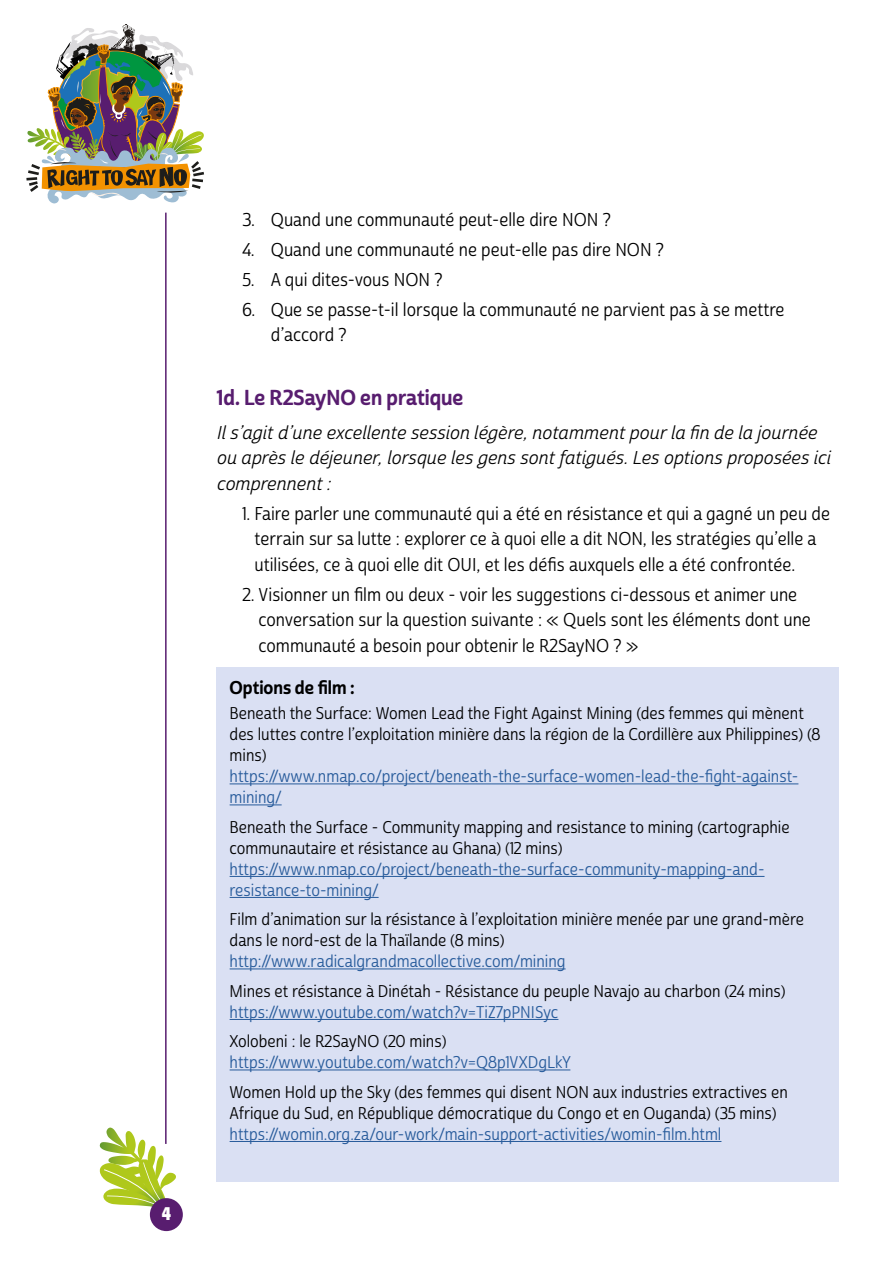
<style>
.page{position:relative;width:893px;height:1263px;background:#fff}
.page>*{position:absolute;margin:0;border:0;box-sizing:border-box;transform-origin:0 0}
.t1{font:21px "Cabrito Sans Con Bol";color:#581d6f}
.t2{font:18px/25.5px "Cabrito Sans Con Reg";color:#000}
.t3{font:18px/25.5px "Cabrito Sans Nor Reg It";color:#000}
.t4{font:18px "Cabrito Sans Con Bol";color:#000}
.t5{font:900 condensed 18px "Flyer LT Std";color:#fff}
.t6{font:16.5px/21px "Cabrito Sans Con Reg";color:#000}
.t7{font:16.5px/21px "Cabrito Sans Con Reg";color:#275b9b}
</style>
<div class="page">
<hr style="left:165px;top:213px;width:2px;height:931px;background:#581d6f">
<svg style="left:99px;top:1128px;width:67px;height:79px"></svg>
<div style="left:150px;top:1198px;width:33px;height:33px;background:#581d6f;border-radius:50%"></div>
<img style="left:26px;top:24px;width:178px;height:180px">
<div style="left:217px;top:668px;width:622px;height:514px;background:#dae0f3"></div>
<hr style="left:230px;top:783px;width:568px;height:1px;background:#275b9b">
<hr style="left:230px;top:804px;width:52px;height:1px;background:#275b9b">
<hr style="left:230px;top:876px;width:534px;height:1px;background:#275b9b">
<hr style="left:230px;top:897px;width:149px;height:1px;background:#275b9b">
<hr style="left:230px;top:968px;width:336px;height:1px;background:#275b9b">
<hr style="left:230px;top:1019px;width:328px;height:1px;background:#275b9b">
<hr style="left:230px;top:1069px;width:340px;height:1px;background:#275b9b">
<hr style="left:230px;top:1141px;width:491px;height:1px;background:#275b9b">
<p class="t5" style="left:162px;top:1203px;width:10px">4</p>
<p class="t2" style="left:242px;top:208px;width:370px">3. Quand une communauté peut-elle dire NON ?</p>
<p class="t2" style="left:242px;top:238px;width:423px">4. Quand une communauté ne peut-elle pas dire NON ?</p>
<p class="t2" style="left:242px;top:267px;width:201px">5. A qui dites-vous NON ?</p>
<p class="t2" style="left:271px;top:297px;width:515px;text-indent:-28px">6. Que se passe-t-il lorsque la communauté ne parvient pas à se mettre d’accord ?</p>
<p class="t1" style="left:217px;top:384px;width:248px">1d. Le R2SayNO en pratique</p>
<p class="t3" style="left:217px;top:420px;width:616px">Il s’agit d’une excellente session légère, notamment pour la fin de la journée ou après le déjeuner, lorsque les gens sont fatigués. Les options proposées ici comprennent :</p>
<p class="t2" style="left:254px;top:501px;width:577px;text-indent:-12px">1. Faire parler une communauté qui a été en résistance et qui a gagné un peu de terrain sur sa lutte : explorer ce à quoi elle a dit NON, les stratégies qu’elle a utilisées, ce à quoi elle dit OUI, et les défis auxquels elle a été confrontée.</p>
<p class="t2" style="left:258px;top:582px;width:554px;text-indent:-16px">2. Visionner un film ou deux - voir les suggestions ci-dessous et animer une conversation sur la question suivante : « Quels sont les éléments dont une communauté a besoin pour obtenir le R2SayNO ? »</p>
<p class="t4" style="left:230px;top:676px;width:127px">Options de film :</p>
<p class="t6" style="left:230px;top:703px;width:592px">Beneath the Surface: Women Lead the Fight Against Mining (des femmes qui mènent des luttes contre l’exploitation minière dans la région de la Cordillère aux Philippines) (8 mins)</p>
<p class="t7" style="left:230px;top:766px;width:570px">https://www.nmap.co/project/beneath-the-surface-women-lead-the-fight-against&shy;mining/</p>
<p class="t6" style="left:230px;top:817px;width:562px">Beneath the Surface - Community mapping and resistance to mining (cartographie communautaire et résistance au Ghana) (12 mins)</p>
<p class="t7" style="left:230px;top:859px;width:536px">https://www.nmap.co/project/beneath-the-surface-community-mapping-and&shy;resistance-to-mining/</p>
<p class="t6" style="left:230px;top:909px;width:576px">Film d’animation sur la résistance à l’exploitation minière menée par une grand-mère dans le nord-est de la Thaïlande (8 mins)</p>
<p class="t7" style="left:230px;top:951px;width:337px">http://www.radicalgrandmacollective.com/mining</p>
<p class="t6" style="left:230px;top:981px;width:558px">Mines et résistance à Dinétah - Résistance du peuple Navajo au charbon (24 mins)</p>
<p class="t7" style="left:230px;top:1002px;width:330px">https://www.youtube.com/watch?v=TiZ7pPNISyc</p>
<p class="t6" style="left:230px;top:1031px;width:218px">Xolobeni : le R2SayNO (20 mins)</p>
<p class="t7" style="left:230px;top:1052px;width:343px">https://www.youtube.com/watch?v=Q8p1VXDgLkY</p>
<p class="t6" style="left:230px;top:1082px;width:560px">Women Hold up the Sky (des femmes qui disent NON aux industries extractives en<br>Afrique du Sud, en République démocratique du Congo et en Ouganda) (35 mins)</p>
<p class="t7" style="left:230px;top:1124px;width:493px">https://womin.org.za/our-work/main-support-activities/womin-film.html</p>
</div>
